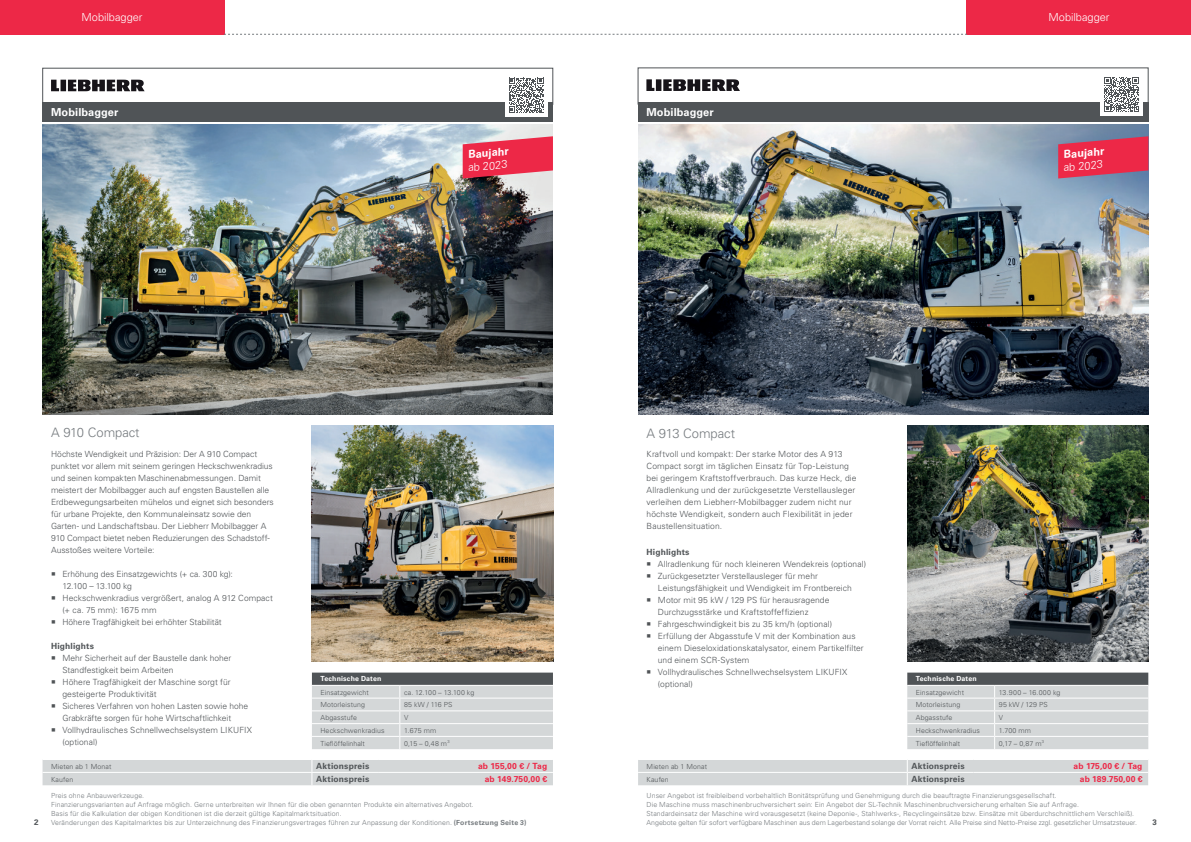
<style>
.page{position:relative;width:1191px;height:842px;background:#fff}
.page>*{position:absolute;margin:0;border:0;box-sizing:border-box;transform-origin:0 0}
.t1{font:300 13px "Univers LT Std";letter-spacing:-.005em;color:#767b7f}
.t2{font:700 11px "Univers LT Std";letter-spacing:.01em;color:#fff}
.t3{font:300 11px "Univers LT Std";color:#fff}
.t4{font:300 8.5px/12px "Univers LT Std";letter-spacing:.005em;color:#505457}
.t5{font:700 8.5px "Univers LT Std";letter-spacing:.02em;color:#505457}
.t6{font:700 8.5px "Univers LT Std";letter-spacing:.015em;color:#ed2847}
.t7{font:700 8px "Univers LT Std";color:#505457}
.t8{font:300 7px/9px "Univers LT Std";letter-spacing:.015em;color:#767b7f}
.t9{font:300 7px "Univers LT Std";letter-spacing:.015em;color:#505457}
.t10{font:700 7px "Univers LT Std";letter-spacing:.03em;color:#fff}
.t11{font:300 7px "Univers LT Std";letter-spacing:-.015em;color:#505457}
.t12{font:300 7px "Univers LT Std";letter-spacing:.055em;color:#505457}
.s1{font-weight:700}
</style>
<div class="page">
<div style="left:0;top:0;width:224px;height:35px;background:#ed2847"></div>
<div style="left:967px;top:0;width:224px;height:35px;background:#ed2847"></div>
<svg style="left:224px;top:34px;width:743px;height:1px"></svg>
<div style="left:43px;top:68px;width:510px;height:37px;border:1px solid #505457"></div>
<div style="left:43px;top:102px;width:510px;height:20px;background:#505457"></div>
<svg style="left:51px;top:80px;width:94px;height:11px"></svg>
<div style="left:505px;top:74px;width:42px;height:42px;background:#fff"></div>
<svg style="left:509px;top:78px;width:34px;height:35px"></svg>
<img style="left:43px;top:125px;width:510px;height:290px">
<svg style="left:312px;top:673px;width:241px;height:76px;background:#bec2c3"></svg>
<hr style="left:400px;top:698px;width:153px;height:1px;background:#fff">
<hr style="left:312px;top:710px;width:88px;height:1px;background:#fff">
<hr style="left:400px;top:710px;width:153px;height:1px;background:#fff">
<hr style="left:312px;top:723px;width:88px;height:1px;background:#fff">
<hr style="left:400px;top:723px;width:153px;height:1px;background:#fff">
<hr style="left:312px;top:736px;width:88px;height:1px;background:#fff">
<hr style="left:400px;top:736px;width:153px;height:1px;background:#fff">
<hr style="left:312px;top:685px;width:88px;height:1px;background:#fff">
<hr style="left:400px;top:685px;width:153px;height:1px;background:#fff">
<div style="left:638px;top:102px;width:510px;height:20px;background:#505457"></div>
<svg style="left:646px;top:79px;width:94px;height:12px"></svg>
<div style="left:1100px;top:73px;width:42px;height:43px;background:#fff"></div>
<svg style="left:1104px;top:77px;width:35px;height:35px"></svg>
<img style="left:638px;top:125px;width:510px;height:290px">
<svg style="left:907px;top:673px;width:241px;height:76px;background:#bfc2c3"></svg>
<hr style="left:994px;top:698px;width:154px;height:1px;background:#fff">
<hr style="left:907px;top:710px;width:87px;height:1px;background:#fff">
<hr style="left:994px;top:710px;width:154px;height:1px;background:#fff">
<hr style="left:907px;top:723px;width:87px;height:1px;background:#fff">
<hr style="left:994px;top:723px;width:154px;height:1px;background:#fff">
<hr style="left:907px;top:736px;width:87px;height:1px;background:#fff">
<hr style="left:994px;top:736px;width:154px;height:1px;background:#fff">
<hr style="left:907px;top:685px;width:87px;height:1px;background:#fff">
<hr style="left:994px;top:685px;width:154px;height:1px;background:#fff">
<img style="left:312px;top:426px;width:241px;height:235px">
<img style="left:907px;top:426px;width:241px;height:235px">
<div style="left:43px;top:760px;width:510px;height:25px;background:#d4d7d8"></div>
<hr style="left:43px;top:772px;width:269px;height:1px;background:#fff">
<hr style="left:312px;top:772px;width:66px;height:1px;background:#fff">
<hr style="left:378px;top:772px;width:175px;height:1px;background:#fff">
<div style="left:638px;top:760px;width:510px;height:25px;background:#d4d7d8"></div>
<hr style="left:638px;top:772px;width:269px;height:1px;background:#fff">
<hr style="left:907px;top:772px;width:66px;height:1px;background:#fff">
<hr style="left:973px;top:772px;width:175px;height:1px;background:#fff">
<svg style="left:1058px;top:136px;width:90px;height:42px;background:#d43a59"></svg>
<svg style="left:463px;top:136px;width:90px;height:42px;background:#e84862"></svg>
<p class="t3" style="left:81px;top:11px;width:63px">Mobilbagger</p>
<p class="t3" style="left:1048px;top:11px;width:63px">Mobilbagger</p>
<p class="t2" style="left:51px;top:107px;width:69px">Mobilbagger</p>
<p class="t2" style="left:467px;top:150px;width:42px;rotate:-5deg">Baujahr</p>
<p class="t3" style="left:467px;top:161px;width:41px;rotate:-5deg">ab 2023</p>
<p class="t2" style="left:646px;top:107px;width:69px">Mobilbagger</p>
<p class="t2" style="left:1063px;top:150px;width:42px;rotate:-5deg">Baujahr</p>
<p class="t3" style="left:1063px;top:161px;width:41px;rotate:-5deg">ab 2023</p>
<p class="t7" style="left:34px;top:819px;width:6px">2</p>
<h1 class="t1" style="left:51px;top:425px;width:90px">A 910 Compact</h1>
<p class="t4" style="left:51px;top:448px;width:224px">Höchste Wendigkeit und Präzision: Der A 910 Compact punktet vor allem mit seinem geringen Heckschwenkradius und seinen kompakten Maschinenabmessungen. Damit meistert der Mobilbagger auch auf engsten Baustellen alle Erdbewegungsarbeiten mühelos und eignet sich besonders für urbane Projekte, den Kommunaleinsatz sowie den Garten- und Landschaftsbau. Der Liebherr Mobilbagger A 910 Compact bietet neben Reduzierungen des Schadstoff-Ausstoßes weitere Vorteile:</p>
<p class="t4" style="left:62px;top:568px;width:172px;text-indent:-11px">○ Erhöhung des Einsatzgewichts (+ ca. 300 kg):<br>12.100 – 13.100 kg</p>
<p class="t4" style="left:62px;top:592px;width:212px;text-indent:-11px">○ Heckschwenkradius vergrößert, analog A 912 Compact (+ ca. 75 mm): 1675 mm</p>
<p class="t4" style="left:51px;top:616px;width:172px">○ Höhere Tragfähigkeit bei erhöhter Stabilität</p>
<p class="t5" style="left:51px;top:642px;width:44px">Highlights</p>
<p class="t4" style="left:62px;top:652px;width:170px;text-indent:-11px">○ Mehr Sicherheit auf der Baustelle dank hoher<br>Standfestigkeit beim Arbeiten</p>
<p class="t4" style="left:62px;top:676px;width:170px;text-indent:-11px">○ Höhere Tragfähigkeit der Maschine sorgt für gesteigerte Produktivität</p>
<p class="t4" style="left:62px;top:700px;width:187px;text-indent:-11px">○ Sicheres Verfahren von hohen Lasten sowie hohe<br>Grabkräfte sorgen für hohe Wirtschaftlichkeit</p>
<p class="t4" style="left:62px;top:724px;width:191px;text-indent:-11px">○ Vollhydraulisches Schnellwechselsystem LIKUFIX (optional)</p>
<p class="t10" style="left:320px;top:676px;width:63px">Technische Daten</p>
<p class="t9" style="left:320px;top:688px;width:50px">Einsatzgewicht</p>
<p class="t11" style="left:404px;top:688px;width:72px">ca. 12.100 – 13.100 kg</p>
<p class="t9" style="left:320px;top:701px;width:46px">Motorleistung</p>
<p class="t9" style="left:404px;top:701px;width:50px">85 kW / 116 PS</p>
<p class="t9" style="left:320px;top:714px;width:38px">Abgasstufe</p>
<p class="t9" style="left:404px;top:714px;width:6px">V</p>
<p class="t9" style="left:320px;top:726px;width:66px">Heckschwenkradius</p>
<p class="t9" style="left:404px;top:726px;width:34px">1.675 mm</p>
<p class="t9" style="left:320px;top:739px;width:46px">Tieflöffelinhalt</p>
<p class="t9" style="left:404px;top:739px;width:47px">0,15 – 0,48 m<sup>3</sup></p>
<p class="t9" style="left:51px;top:762px;width:62px">Mieten ab 1 Monat</p>
<p class="t5" style="left:316px;top:762px;width:55px">Aktionspreis</p>
<p class="t6" style="left:478px;top:762px;width:71px">ab 155,00 € / Tag</p>
<p class="t9" style="left:51px;top:775px;width:24px">Kaufen</p>
<p class="t5" style="left:316px;top:776px;width:55px">Aktionspreis</p>
<p class="t6" style="left:485px;top:775px;width:64px">ab 149.750,00 €</p>
<p class="t8" style="left:51px;top:791px;width:477px">Preis ohne Anbauwerkzeuge.<br>Finanzierungsvarianten auf Anfrage möglich. Gerne unterbreiten wir Ihnen für die oben genannten Produkte ein alternatives Angebot.<br>Basis für die Kalkulation der obigen Konditionen ist die derzeit gültige Kapitalmarktsituation.<br>Veränderungen des Kapitalmarktes bis zur Unterzeichnung des Finanzierungsvertrages führen zur Anpassung der Konditionen. <span class="s1">(Fortsetzung Seite 3)</span></p>
<h1 class="t1" style="left:646px;top:426px;width:90px">A 913 Compact</h1>
<p class="t4" style="left:646px;top:448px;width:211px">Kraftvoll und kompakt: Der starke Motor des A 913<br>Compact sorgt im täglichen Einsatz für Top-Leistung bei geringem Kraftstoffverbrauch. Das kurze Heck, die Allradlenkung und der zurückgesetzte Verstellausleger verleihen dem Liebherr-Mobilbagger zudem nicht nur höchste Wendigkeit, sondern auch Flexibilität in jeder Baustellensituation.</p>
<p class="t5" style="left:646px;top:549px;width:44px">Highlights</p>
<p class="t4" style="left:646px;top:558px;width:221px">○ Allradlenkung für noch kleineren Wendekreis (optional)</p>
<p class="t4" style="left:658px;top:570px;width:195px;text-indent:-11px">○ Zurückgesetzter Verstellausleger für mehr<br>Leistungsfähigkeit und Wendigkeit im Frontbereich</p>
<p class="t4" style="left:658px;top:594px;width:173px;text-indent:-11px">○ Motor mit 95 kW / 129 PS für herausragende<br>Durchzugsstärke und Kraftstoffeffizienz</p>
<p class="t4" style="left:646px;top:618px;width:187px">○ Fahrgeschwindigkeit bis zu 35 km/h (optional)</p>
<p class="t4" style="left:658px;top:630px;width:207px;text-indent:-11px">○ Erfüllung der Abgasstufe V mit der Kombination aus einem Dieseloxidationskatalysator, einem Partikelfilter und einem SCR-System</p>
<p class="t4" style="left:658px;top:666px;width:191px;text-indent:-11px">○ Vollhydraulisches Schnellwechselsystem LIKUFIX (optional)</p>
<p class="t10" style="left:915px;top:676px;width:63px">Technische Daten</p>
<p class="t9" style="left:915px;top:688px;width:50px">Einsatzgewicht</p>
<p class="t12" style="left:999px;top:688px;width:63px">13.900 – 16.000 kg</p>
<p class="t9" style="left:915px;top:701px;width:46px">Motorleistung</p>
<p class="t9" style="left:999px;top:701px;width:50px">95 kW / 129 PS</p>
<p class="t9" style="left:915px;top:714px;width:38px">Abgasstufe</p>
<p class="t9" style="left:999px;top:714px;width:6px">V</p>
<p class="t9" style="left:915px;top:726px;width:66px">Heckschwenkradius</p>
<p class="t9" style="left:999px;top:726px;width:34px">1.700 mm</p>
<p class="t9" style="left:915px;top:739px;width:46px">Tieflöffelinhalt</p>
<p class="t9" style="left:999px;top:739px;width:47px">0,17 – 0,87 m<sup>3</sup></p>
<p class="t9" style="left:646px;top:762px;width:62px">Mieten ab 1 Monat</p>
<p class="t5" style="left:911px;top:762px;width:55px">Aktionspreis</p>
<p class="t6" style="left:1073px;top:762px;width:70px">ab 175,00 € / Tag</p>
<p class="t9" style="left:646px;top:775px;width:24px">Kaufen</p>
<p class="t5" style="left:911px;top:776px;width:55px">Aktionspreis</p>
<p class="t6" style="left:1079px;top:775px;width:64px">ab 189.750,00 €</p>
<p class="t8" style="left:646px;top:791px;width:492px">Unser Angebot ist freibleibend vorbehaltlich Bonitätsprüfung und Genehmigung durch die beauftragte Finanzierungsgesellschaft.<br>Die Maschine muss maschinenbruchversichert sein: Ein Angebot der SL-Technik Maschinenbruchversicherung erhalten Sie auf Anfrage.<br>Standardeinsatz der Maschine wird vorausgesetzt (keine Deponie-, Stahlwerks-, Recyclingeinsätze bzw. Einsätze mit überdurchschnittlichem Verschleiß).<br>Angebote gelten für sofort verfügbare Maschinen aus dem Lagerbestand solange der Vorrat reicht. Alle Preise sind Netto-Preise zzgl. gesetzlicher Umsatzsteuer.</p>
<p class="t7" style="left:1152px;top:819px;width:6px">3</p>
</div>
